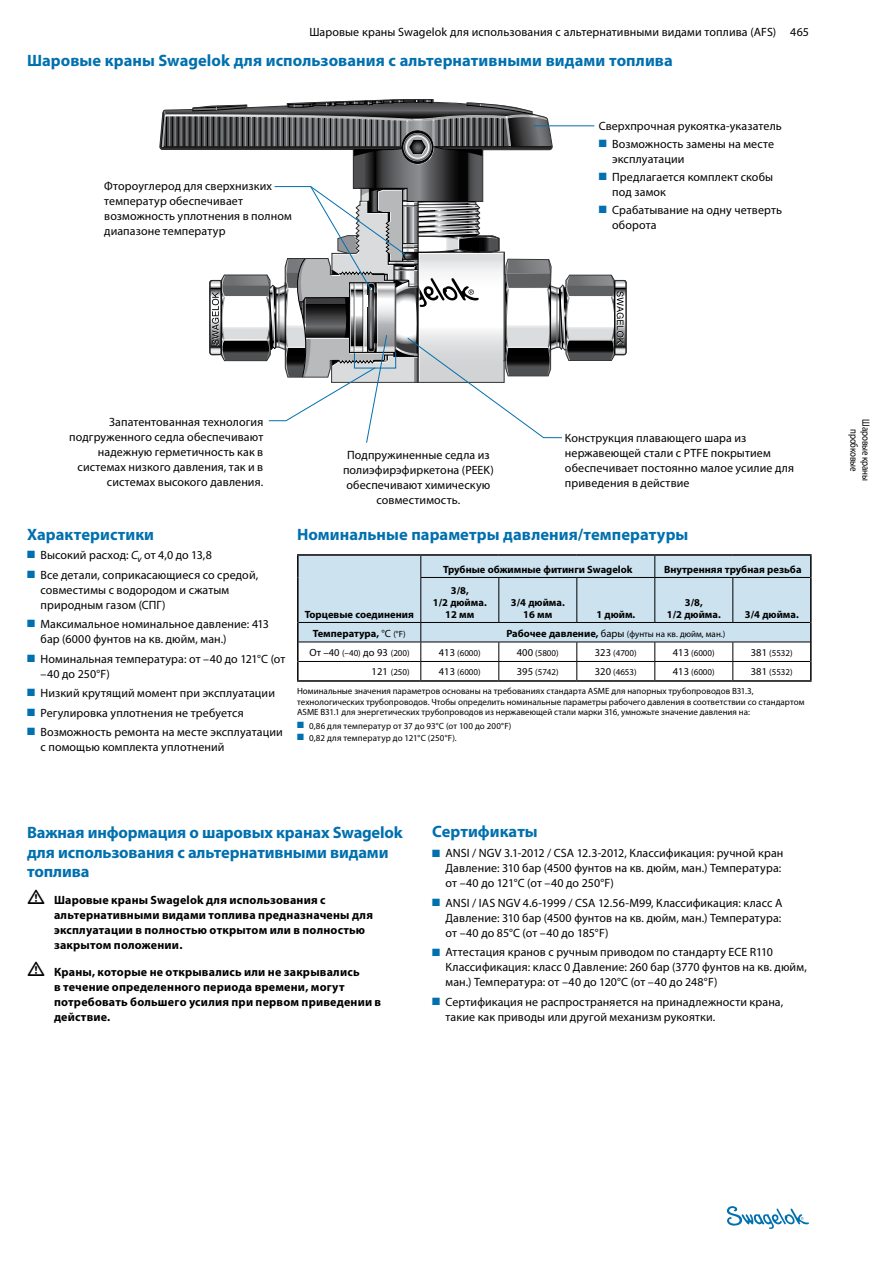
<style>
.page{position:relative;width:893px;height:1263px;background:#fff}
.page>*{position:absolute;margin:0;border:0;box-sizing:border-box;transform-origin:0 0}
.t1{font:700 16.5px/19.5px "Myriad Pro";color:#0070af}
.t2{font:12px/15px "Myriad Pro";letter-spacing:.01em;color:#000}
.t3{font:700 12px/15px "Myriad Pro";letter-spacing:.015em;color:#000}
.t4{font:700 10.5px/12px "Myriad Pro";color:#000;text-align:center}
.t5{font:10.5px/12px "Myriad Pro";letter-spacing:-.015em;color:#000;text-align:center;scale:.85 1}
.t6{font:9px/10.5px "Myriad Pro";letter-spacing:.005em;color:#000}
.s1{color:#0070af}
.s2{font-style:italic}
.s3{font-weight:400}
.s4{font-weight:400;font-size:9px}
.s5{font-weight:700;font-size:10.5px}
.s6{font-size:10.5px}
</style>
<div class="page">
<svg style="left:727px;top:1206px;width:82px;height:23px"></svg>
<hr style="left:297px;top:554px;width:124px;height:2px;background:#000">
<hr style="left:421px;top:554px;width:78px;height:2px;background:#000">
<hr style="left:499px;top:554px;width:78px;height:2px;background:#000">
<hr style="left:577px;top:554px;width:78px;height:2px;background:#000">
<hr style="left:655px;top:554px;width:78px;height:2px;background:#000">
<hr style="left:733px;top:554px;width:79px;height:2px;background:#000">
<hr style="left:297px;top:680px;width:124px;height:2px;background:#000">
<hr style="left:421px;top:680px;width:78px;height:2px;background:#000">
<hr style="left:499px;top:680px;width:78px;height:2px;background:#000">
<hr style="left:577px;top:680px;width:78px;height:2px;background:#000">
<hr style="left:655px;top:680px;width:78px;height:2px;background:#000">
<hr style="left:733px;top:680px;width:79px;height:2px;background:#000">
<svg style="left:297px;top:555px;width:515px;height:125px"></svg>
<svg style="left:159px;top:99px;width:467px;height:344px"></svg>
<p class="t2" style="left:309px;top:24px;width:501px">Шаровые краны Swagelok для использования с альтернативными видами топлива (AFS) 465</p>
<h1 class="t1" style="left:27px;top:51px;width:647px">Шаровые краны Swagelok для использования с альтернативными видами топлива</h1>
<p class="t2" style="left:104px;top:178px;width:189px">Фтороуглерод для сверхнизких температур обеспечивает возможность уплотнения в полном диапазоне температур</p>
<p class="t2" style="left:599px;top:118px;width:185px">Сверхпрочная рукоятка-указатель</p>
<p class="t2" style="left:612px;top:136px;width:163px;text-indent:-14px"><span class="s1">■</span> Возможность замены на месте эксплуатации</p>
<p class="t2" style="left:612px;top:169px;width:162px;text-indent:-14px"><span class="s1">■</span> Предлагается комплект скобы под замок</p>
<p class="t2" style="left:612px;top:202px;width:171px;text-indent:-14px"><span class="s1">■</span> Срабатывание на одну четверть оборота</p>
<p class="t2" style="left:69px;top:414px;width:196px;text-align:right">Запатентованная технология подгруженного седла обеспечивают надежную герметичность как в системах низкого давления, так и в системах высокого давления.</p>
<h1 class="t1" style="left:27px;top:524px;width:129px">Характеристики</h1>
<p class="t2" style="left:27px;top:547px;width:186px"><span class="s1">■</span> Высокий расход: <span class="s2">C</span><sub>v</sub> от 4,0 до 13,8</p>
<p class="t2" style="left:41px;top:567px;width:219px;text-indent:-14px"><span class="s1">■</span> Все детали, соприкасающиеся со средой, совместимы с водородом и сжатым природным газом (СПГ)</p>
<p class="t2" style="left:41px;top:616px;width:230px;text-indent:-14px"><span class="s1">■</span> Максимальное номинальное давление: 413 бар (6000 фунтов на кв. дюйм, ман.)</p>
<p class="t2" style="left:41px;top:651px;width:246px;text-indent:-14px"><span class="s1">■</span> Номинальная температура: от –40 до 121°C (от –40 до 250°F)</p>
<p class="t2" style="left:27px;top:685px;width:249px"><span class="s1">■</span> Низкий крутящий момент при эксплуатации</p>
<p class="t2" style="left:27px;top:705px;width:218px"><span class="s1">■</span> Регулировка уплотнения не требуется</p>
<p class="t2" style="left:41px;top:724px;width:244px;text-indent:-14px"><span class="s1">■</span> Возможность ремонта на месте эксплуатации с помощью комплекта уплотнений</p>
<p class="t2" style="left:343px;top:447px;width:152px;text-align:center">Подпружиненные седла из полиэфирэфиркетона (PEEK) обеспечивают химическую совместимость.</p>
<p class="t2" style="left:565px;top:431px;width:230px">Конструкция плавающего шара из нержавеющей стали с PTFE покрытием обеспечивает постоянно малое усилие для приведения в действие</p>
<h1 class="t1" style="left:297px;top:524px;width:393px">Номинальные параметры давления/температуры</h1>
<p class="t4" style="left:305px;top:608px;width:111px">Торцевые соединения</p>
<p class="t4" style="left:443px;top:563px;width:191px">Трубные обжимные фитинги Swagelok</p>
<p class="t4" style="left:664px;top:563px;width:139px">Внутренняя трубная резьба</p>
<p class="t4" style="left:433px;top:584px;width:55px">3/8,<br>1/2 дюйма.<br>12 мм</p>
<p class="t4" style="left:511px;top:596px;width:55px">3/4 дюйма.<br>16 мм</p>
<p class="t4" style="left:596px;top:608px;width:40px">1 дюйм.</p>
<p class="t4" style="left:667px;top:596px;width:55px">3/8,<br>1/2 дюйма.</p>
<p class="t4" style="left:745px;top:608px;width:55px">3/4 дюйма.</p>
<p class="t4" style="left:313px;top:628px;width:94px">Температура, <span class="s3">°C</span> <span class="s4">(°F)</span></p>
<p class="t6" style="left:506px;top:629px;width:220px"><span class="s5">Рабочее давление,</span> <span class="s6">бары</span> (фунты на кв. дюйм, ман.)</p>
<p class="t6" style="left:309px;top:647px;width:102px"><span class="s6">От –40</span> (–40) <span class="s6">до 93</span> (200)</p>
<p class="t6" style="left:439px;top:647px;width:43px"><span class="s6">413</span> (6000)</p>
<p class="t6" style="left:517px;top:647px;width:43px"><span class="s6">400</span> (5800)</p>
<p class="t6" style="left:595px;top:647px;width:43px"><span class="s6">323</span> (4700)</p>
<p class="t6" style="left:673px;top:647px;width:43px"><span class="s6">413</span> (6000)</p>
<p class="t6" style="left:751px;top:647px;width:43px"><span class="s6">381</span> (5532)</p>
<p class="t6" style="left:372px;top:667px;width:40px"><span class="s6">121</span> (250)</p>
<p class="t6" style="left:439px;top:667px;width:43px"><span class="s6">413</span> (6000)</p>
<p class="t6" style="left:517px;top:667px;width:43px"><span class="s6">395</span> (5742)</p>
<p class="t6" style="left:595px;top:667px;width:43px"><span class="s6">320</span> (4653)</p>
<p class="t6" style="left:673px;top:667px;width:43px"><span class="s6">413</span> (6000)</p>
<p class="t6" style="left:751px;top:667px;width:43px"><span class="s6">381</span> (5532)</p>
<p class="t6" style="left:297px;top:686px;width:509px">Номинальные значения параметров основаны на требованиях стандарта ASME для напорных трубопроводов B31.3, технологических трубопроводов. Чтобы определить номинальные параметры рабочего давления в соответствии со стандартом<br>ASME B31.1 для энергетических трубопроводов из нержавеющей стали марки 316, умножьте значение давления на:</p>
<p class="t6" style="left:297px;top:720px;width:216px"><span class="s1">■</span> 0,86 для температур от 37 до 93°C (от 100 до 200°F)</p>
<p class="t6" style="left:297px;top:732px;width:161px"><span class="s1">■</span> 0,82 для температур до 121°C (250°F).</p>
<h1 class="t1" style="left:27px;top:822px;width:377px">Важная информация о шаровых кранах Swagelok для использования с альтернативными видами топлива</h1>
<p class="t3" style="left:54px;top:892px;width:320px">Шаровые краны Swagelok для использования с альтернативными видами топлива предназначены для эксплуатации в полностью открытом или в полностью закрытом положении.</p>
<p class="t3" style="left:54px;top:964px;width:329px">Краны, которые не открывались или не закрывались<br>в течение определенного периода времени, могут потребовать большего усилия при первом приведении в действие.</p>
<h1 class="t1" style="left:432px;top:821px;width:107px">Сертификаты</h1>
<p class="t2" style="left:446px;top:846px;width:339px;text-indent:-14px"><span class="s1">■</span> ANSI / NGV 3.1-2012 / CSA 12.3-2012, Классификация: ручной кран<br>Давление: 310 бар (4500 фунтов на кв. дюйм, ман.) Температура: от –40 до 121°C (от –40 до 250°F)</p>
<p class="t2" style="left:446px;top:895px;width:338px;text-align:justify;text-indent:-14px"><span class="s1">■</span> ANSI / IAS NGV 4.6-1999 / CSA 12.56-M99, Классификация: класс А Давление: 310 бар (4500 фунтов на кв. дюйм, ман.) Температура: от –40 до 85°C (от –40 до 185°F)</p>
<p class="t2" style="left:446px;top:945px;width:363px;text-indent:-14px"><span class="s1">■</span> Аттестация кранов с ручным приводом по стандарту ECE R110<br>Классификация: класс 0 Давление: 260 бар (3770 фунтов на кв. дюйм, ман.) Температура: от –40 до 120°C (от –40 до 248°F)</p>
<p class="t2" style="left:446px;top:994px;width:339px;text-indent:-14px"><span class="s1">■</span> Сертификация не распространяется на принадлежности крана, такие как приводы или другой механизм рукоятки.</p>
<p class="t5" style="left:872px;top:419px;width:74px;rotate:90deg">Шаровые краны пробковые</p>
</div>
